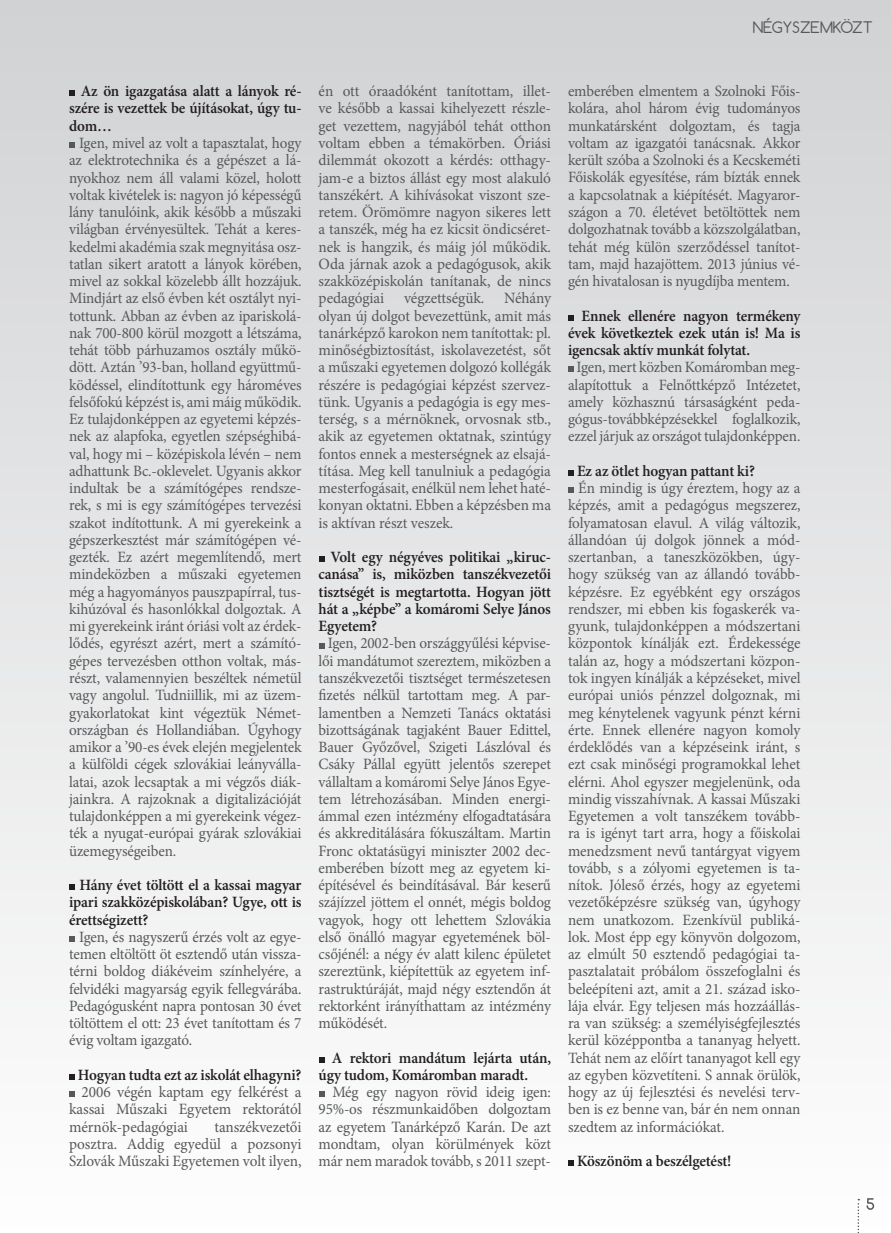
<style>
.page{position:relative;width:891px;height:1233px;background:#fff}
.page>*{position:absolute;margin:0;border:0;box-sizing:border-box;transform-origin:0 0}
.t1{font:15.75px/17.2px "Minion Pro";letter-spacing:-.01em;color:#57585a;text-align:justify;scale:.96 1}
.t2{font:15.75px/17.2px "Minion Pro";letter-spacing:-.01em;color:#57585a;text-align:justify}
.t3{font:600 15.75px/17.2px "Minion Pro";letter-spacing:-.01em;color:#231f20;text-align:justify;scale:.96 1}
.t4{font:15px "Comfortaa";color:#57585a}
</style>
<div class="page">
<div style="left:0;top:0;width:891px;height:1232px;background:linear-gradient(to bottom,#d1d2d4,#fefefe)"></div>
<svg style="left:867px;top:1198px;width:7px;height:11px"></svg>
<svg style="left:858px;top:1198px;width:1px;height:35px"></svg>
<svg style="left:69px;top:90px;width:6px;height:6px"></svg>
<svg style="left:69px;top:142px;width:6px;height:6px"></svg>
<svg style="left:69px;top:884px;width:6px;height:6px"></svg>
<svg style="left:69px;top:935px;width:6px;height:6px"></svg>
<svg style="left:69px;top:1073px;width:6px;height:6px"></svg>
<svg style="left:69px;top:1091px;width:6px;height:6px"></svg>
<svg style="left:319px;top:556px;width:6px;height:6px"></svg>
<svg style="left:319px;top:642px;width:6px;height:6px"></svg>
<svg style="left:319px;top:1056px;width:6px;height:6px"></svg>
<svg style="left:319px;top:1091px;width:6px;height:6px"></svg>
<svg style="left:568px;top:314px;width:6px;height:6px"></svg>
<svg style="left:568px;top:366px;width:6px;height:6px"></svg>
<svg style="left:568px;top:470px;width:6px;height:6px"></svg>
<svg style="left:568px;top:487px;width:6px;height:6px"></svg>
<svg style="left:568px;top:1160px;width:6px;height:6px"></svg>
<p class="t4" style="left:753px;top:17px;width:120px">NÉGYSZEMKÖZT</p>
<p class="t3" style="left:69px;top:82px;width:244px;text-indent:12px">Az ön igazgatása alatt a lányok ré&shy;szére is vezettek be újításokat, úgy tu&shy;dom…</p>
<p class="t1" style="left:69px;top:134px;width:244px;text-indent:10px">Igen, mivel az volt a tapasztalat, hogy az elektrotechnika és a gépészet a lá&shy;nyokhoz nem áll valami közel, holott voltak kivételek is: nagyon jó képességű lány tanulóink, akik később a műszaki világban érvényesültek. Tehát a keres&shy;kedelmi akadémia szak megnyitása osz&shy;tatlan sikert aratott a lányok körében, mivel az sokkal közelebb állt hozzájuk.<br>Mindjárt az első évben két osztályt nyi&shy;tottunk. Abban az évben az ipariskolá&shy;nak 700-800 körül mozgott a létszáma, tehát több párhuzamos osztály műkö&shy;dött. Aztán ’93-ban, holland együttmű&shy;ködéssel, elindítottunk egy hároméves felsőfokú képzést is, ami máig működik.<br>Ez tulajdonképpen az egyetemi képzés&shy;nek az alapfoka, egyetlen szépséghibá&shy;val, hogy mi – középiskola lévén – nem adhattunk Bc.-oklevelet. Ugyanis akkor indultak be a számítógépes rendsze&shy;rek, s mi is egy számítógépes tervezési szakot indítottunk. A mi gyerekeink a gépszerkesztést már számítógépen vé&shy;gezték. Ez azért megemlítendő, mert mindeközben a műszaki egyetemen még a hagyományos pauszpapírral, tus&shy;kihúzóval és hasonlókkal dolgoztak. A mi gyerekeink iránt óriási volt az érdek&shy;lődés, egyrészt azért, mert a számító&shy;gépes tervezésben otthon voltak, más&shy;részt, valamennyien beszéltek németül vagy angolul. Tudniillik, mi az üzem&shy;gyakorlatokat kint végeztük Német&shy;országban és Hollandiában. Úgyhogy amikor a ’90-es évek elején megjelentek a külföldi cégek szlovákiai leányválla&shy;latai, azok lecsaptak a mi végzős diák&shy;jainkra. A rajzoknak a digitalizációját tulajdonképpen a mi gyerekeink végez&shy;ték a nyugat-európai gyárak szlovákiai üzemegységeiben.</p>
<p class="t3" style="left:69px;top:876px;width:244px;text-indent:10px">Hány évet töltött el a kassai magyar ipari szakközépiskolában? Ugye, ott is érettségizett?</p>
<p class="t1" style="left:69px;top:928px;width:244px;text-indent:10px">Igen, és nagyszerű érzés volt az egye&shy;temen eltöltött öt esztendő után vissza&shy;térni boldog diákéveim színhelyére, a felvidéki magyarság egyik fellegvárába.<br>Pedagógusként napra pontosan 30 évet töltöttem el ott: 23 évet tanítottam és 7 évig voltam igazgató.</p>
<p class="t3" style="left:78px;top:1066px;width:235px">Hogyan tudta ezt az iskolát elhagyni?</p>
<p class="t2" style="left:69px;top:1083px;width:234px;text-indent:13px">2006 végén kaptam egy felkérést a kassai Műszaki Egyetem rektorától mérnök-pedagógiai</p>
<p class="t2" style="left:69px;top:1118px;width:234px;text-indent:145px">tanszékvezetői posztra. Addig egyedül a pozsonyi Szlovák Műszaki Egyetemen volt ilyen,</p>
<p class="t2" style="left:319px;top:83px;width:234px">én ott óraadóként tanítottam, illet&shy;ve később a kassai kihelyezett részle&shy;get vezettem, nagyjából tehát otthon voltam ebben a témakörben. Óriási dilemmát okozott a kérdés: otthagy&shy;jam-e a biztos állást egy most alakuló tanszékért. A kihívásokat viszont sze&shy;retem. Örömömre nagyon sikeres lett a tanszék, még ha ez kicsit öndicséret&shy;nek is hangzik, és máig jól működik.<br>Oda járnak azok a pedagógusok, akik szakközépiskolán tanítanak, de nincs pedagógiai</p>
<p class="t2" style="left:319px;top:290px;width:234px;text-indent:186px">Néhány olyan új dolgot bevezettünk, amit más tanárképző karokon nem tanítottak: pl. minőségbiztosítást, iskolavezetést, sőt a műszaki egyetemen dolgozó kollégák részére is pedagógiai képzést szervez&shy;tünk. Ugyanis a pedagógia is egy mes&shy;terség, s a mérnöknek, orvosnak stb., akik az egyetemen oktatnak, szintúgy fontos ennek a mesterségnek az elsajá&shy;títása. Meg kell tanulniuk a pedagógia mesterfogásait, enélkül nem lehet haté&shy;konyan oktatni. Ebben a képzésben ma is aktívan részt veszek.</p>
<p class="t3" style="left:319px;top:548px;width:244px;text-indent:12px">Volt egy négyéves politikai „kiruc&shy;canása” is, miközben tanszékvezetői tisztségét is megtartotta. Hogyan jött hát a „képbe” a komáromi Selye János Egyetem?</p>
<p class="t1" style="left:319px;top:635px;width:244px;text-indent:9px">Igen, 2002-ben országgyűlési képvise&shy;lői mandátumot szereztem, miközben a tanszékvezetői tisztséget természetesen fizetés nélkül tartottam meg. A par&shy;lamentben a Nemzeti Tanács oktatási bizottságának tagjaként Bauer Edittel, Bauer Győzővel, Szigeti Lászlóval és Csáky Pállal együtt jelentős szerepet vállaltam a komáromi Selye János Egye&shy;tem létrehozásában. Minden energi&shy;ámmal ezen intézmény elfogadtatására és akkreditálására fókuszáltam. Martin Fronc oktatásügyi miniszter 2002 dec&shy;emberében bízott meg az egyetem ki&shy;építésével és beindításával. Bár keserű szájízzel jöttem el onnét, mégis boldog vagyok, hogy ott lehettem Szlovákia első önálló magyar egyetemének böl&shy;csőjénél: a négy év alatt kilenc épületet szereztünk, kiépítettük az egyetem inf&shy;rastruktúráját, majd négy esztendőn át rektorként irányíthattam az intézmény működését.</p>
<p class="t3" style="left:319px;top:1048px;width:244px;text-indent:13px">A rektori mandátum lejárta után, úgy tudom, Komáromban maradt.</p>
<p class="t1" style="left:319px;top:1083px;width:244px;text-indent:14px">Még egy nagyon rövid ideig igen:<br>95%-os részmunkaidőben dolgoztam az egyetem Tanárképző Karán. De azt mondtam, olyan körülmények közt már nem maradok tovább, s 2011 szept-</p>
<p class="t2" style="left:404px;top:290px;width:82px">végzettségük.</p>
<p class="t1" style="left:568px;top:83px;width:244px">emberében elmentem a Szolnoki Főis&shy;kolára, ahol három évig tudományos munkatársként dolgoztam, és tagja voltam az igazgatói tanácsnak. Akkor került szóba a Szolnoki és a Kecskeméti Főiskolák egyesítése, rám bízták ennek a kapcsolatnak a kiépítését. Magyaror&shy;szágon a 70. életévet betöltöttek nem dolgozhatnak tovább a közszolgálatban, tehát még külön szerződéssel tanítot&shy;tam, majd hazajöttem. 2013 június vé&shy;gén hivatalosan is nyugdíjba mentem.</p>
<p class="t3" style="left:568px;top:307px;width:244px;text-indent:13px">Ennek ellenére nagyon termékeny évek következtek ezek után is! Ma is igencsak aktív munkát folytat.</p>
<p class="t1" style="left:568px;top:359px;width:244px;text-align:center">Igen, mert közben Komáromban meg&shy;alapítottuk a Felnőttképző Intézetet, amely közhasznú társaságként peda&shy;gógus-továbbképzésekkel foglalkozik, ezzel járjuk az országot tulajdonképpen.</p>
<p class="t3" style="left:577px;top:462px;width:187px">Ez az ötlet hogyan pattant ki?</p>
<p class="t1" style="left:568px;top:479px;width:244px;text-indent:10px">Én mindig is úgy éreztem, hogy az a képzés, amit a pedagógus megszerez, folyamatosan elavul. A világ változik, állandóan új dolgok jönnek a mód&shy;szertanban, a taneszközökben, úgy&shy;hogy szükség van az állandó tovább&shy;képzésre. Ez egyébként egy országos rendszer, mi ebben kis fogaskerék va&shy;gyunk, tulajdonképpen a módszertani központok kínálják ezt. Érdekessége talán az, hogy a módszertani közpon&shy;tok ingyen kínálják a képzéseket, mivel európai uniós pénzzel dolgoznak, mi meg kénytelenek vagyunk pénzt kérni érte. Ennek ellenére nagyon komoly érdeklődés van a képzéseink iránt, s ezt csak minőségi programokkal lehet elérni. Ahol egyszer megjelenünk, oda mindig visszahívnak. A kassai Műszaki Egyetemen a volt tanszékem tovább&shy;ra is igényt tart arra, hogy a főiskolai menedzsment nevű tantárgyat vigyem tovább, s a zólyomi egyetemen is ta&shy;nítok. Jóleső érzés, hogy az egyetemi vezetőképzésre szükség van, úgyhogy nem unatkozom. Ezenkívül publiká&shy;lok. Most épp egy könyvön dolgozom, az elmúlt 50 esztendő pedagógiai ta&shy;pasztalatait próbálom összefoglalni és beleépíteni azt, amit a 21. század isko&shy;lája elvár. Egy teljesen más hozzáállás&shy;ra van szükség: a személyiségfejlesztés kerül középpontba a tananyag helyett.<br>Tehát nem az előírt tananyagot kell egy az egyben közvetíteni. S annak örülök, hogy az új fejlesztési és nevelési terv&shy;ben is ez benne van, bár én nem onnan szedtem az információkat.</p>
<p class="t3" style="left:577px;top:1152px;width:162px">Köszönöm a beszélgetést!</p>
</div>
